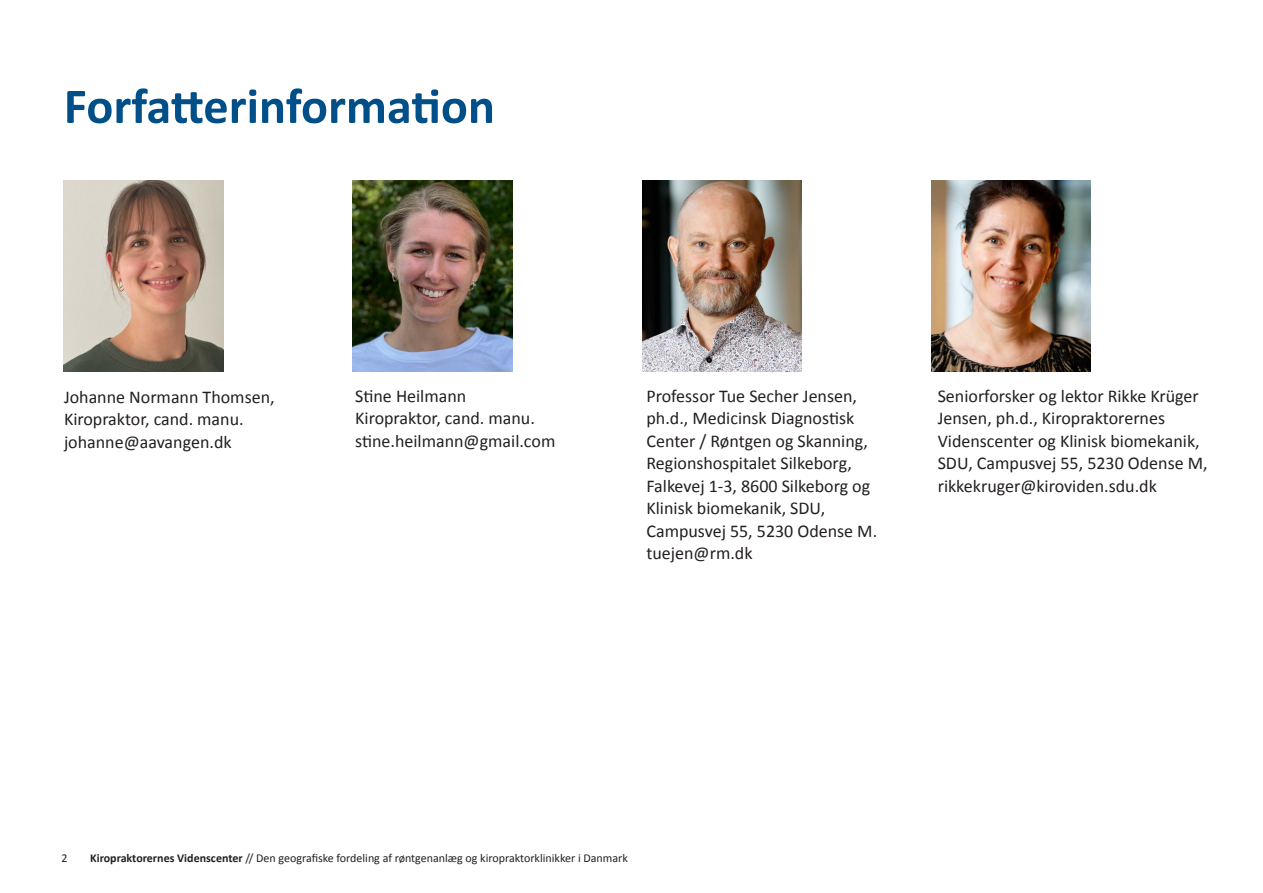
<style>
.page{position:relative;width:1263px;height:893px;background:#fff}
.page>*{position:absolute;margin:0;border:0;box-sizing:border-box;transform-origin:0 0}
.t1{font:700 50.4px "Calibri";color:#004f88}
.t2{font:18px/22.5px "Calibri";color:#231f20}
.t3{font:12px "Calibri";color:#231f20}
.s1{font-weight:700}
</style>
<div class="page">
<img style="left:64px;top:180px;width:159px;height:191px">
<img style="left:353px;top:180px;width:159px;height:191px">
<img style="left:642px;top:180px;width:159px;height:191px">
<img style="left:931px;top:180px;width:160px;height:191px">
<p class="t1" style="left:64px;top:70px;width:433px">Forfatterinformation</p>
<p class="t2" style="left:64px;top:385px;width:212px">Johanne Normann Thomsen,</p>
<p class="t2" style="left:64px;top:408px;width:181px">Kiropraktor, cand. manu.</p>
<p class="t2" style="left:64px;top:430px;width:169px">johanne@aavangen.dk</p>
<p class="t2" style="left:355px;top:384px;width:113px">Stine Heilmann</p>
<p class="t2" style="left:355px;top:406px;width:181px">Kiropraktor, cand. manu.</p>
<p class="t2" style="left:355px;top:429px;width:202px">stine.heilmann@gmail.com</p>
<p class="t2" style="left:646px;top:384px;width:232px">Professor Tue Secher Jensen, ph.d., Medicinsk Diagnostisk<br>Center / Røntgen og Skanning,<br>Regionshospitalet Silkeborg,<br>Falkevej 1-3, 8600 Silkeborg og<br>Klinisk biomekanik, SDU,<br>Campusvej 55, 5230 Odense M. tuejen@rm.dk</p>
<p class="t2" style="left:938px;top:384px;width:271px">Seniorforsker og lektor Rikke Krüger Jensen, ph.d., Kiropraktorernes Videnscenter og Klinisk biomekanik, SDU, Campusvej 55, 5230 Odense M,</p>
<p class="t2" style="left:938px;top:474px;width:221px">rikkekruger@kiroviden.sdu.dk</p>
<p class="t3" style="left:62px;top:849px;width:8px">2</p>
<p class="t3" style="left:90px;top:849px;width:539px"><span class="s1">Kiropraktorernes Videnscenter</span> // Den geografiske fordeling af røntgenanlæg og kiropraktorklinikker i Danmark</p>
</div>
